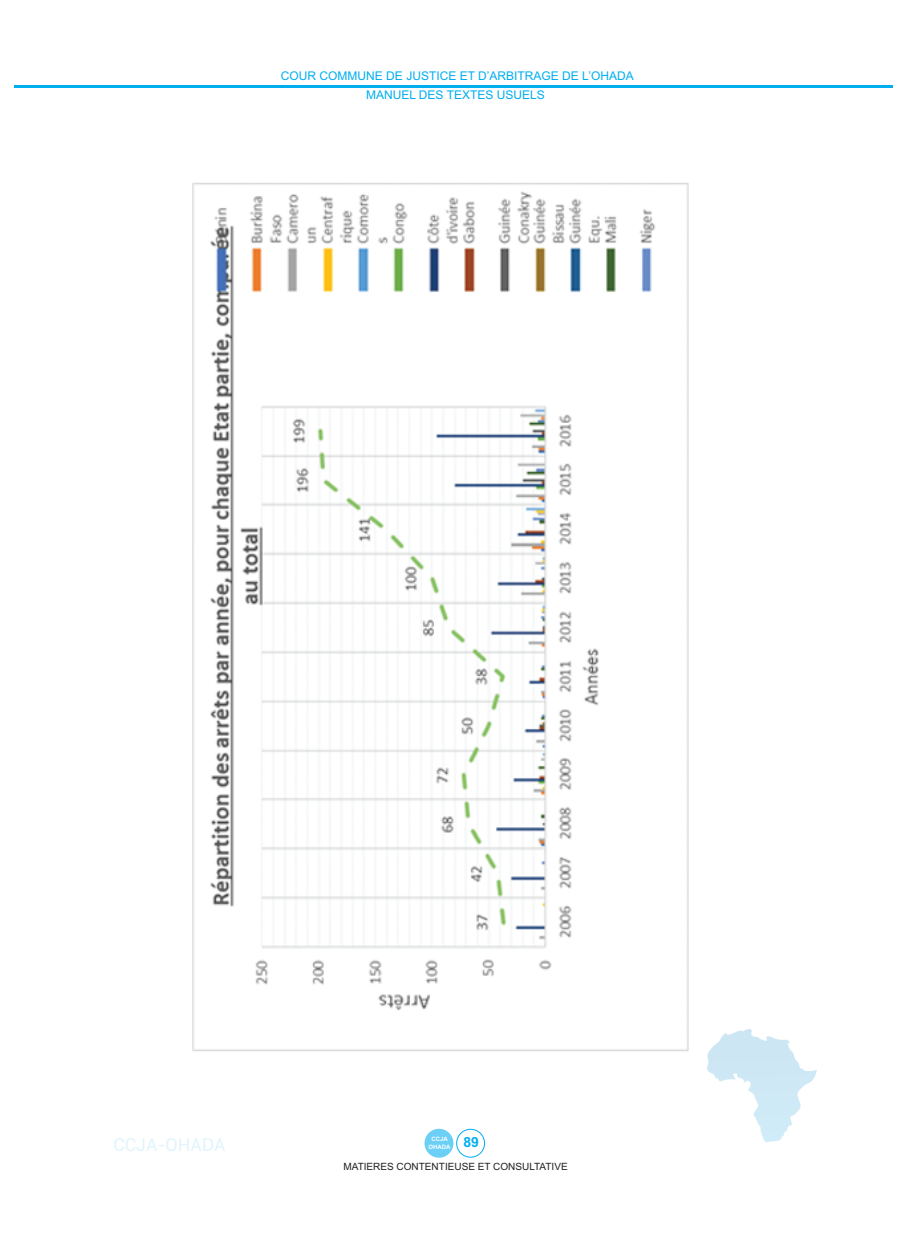
<style>
.page{position:relative;width:908px;height:1248px;background:#fff}
.page>*{position:absolute;margin:0;border:0;box-sizing:border-box;transform-origin:0 0}
.t1{font:18px "Roboto";color:#e2f4fc}
.t2{font:700 14px "Arial";color:#00aeef}
.t3{font:12px/18.8px "Arial";color:#00aeef;text-align:center}
.t4{font:10px "Arial";color:#231f20}
.t5{font:700 6px/7.2px "Arial";color:#fff;text-align:center}
</style>
<div class="page">
<img style="left:707px;top:1029px;width:110px;height:113px">
<div style="left:424px;top:1128px;width:29px;height:29px;background:#6bcff6;border-radius:50%"></div>
<div style="left:456px;top:1128px;width:29px;height:29px;border:2px solid #00aeef;border-radius:50%"></div>
<hr style="left:15px;top:85px;width:877px;height:2px;background:#00aeef">
<img style="left:192px;top:183px;width:497px;height:868px">
<p class="t3" style="left:281px;top:66px;width:354px">COUR COMMUNE DE JUSTICE ET D’ARBITRAGE DE L’OHADA<br>MANUEL DES TEXTES USUELS</p>
<h1 class="t1" style="left:113px;top:1133px;width:113px">CCJA-OHADA</h1>
<p class="t5" style="left:428px;top:1135px;width:23px">CCJA<br>OHADA</p>
<p class="t4" style="left:343px;top:1160px;width:226px">MATIERES CONTENTIEUSE ET CONSULTATIVE</p>
<p class="t2" style="left:463px;top:1134px;width:17px">89</p>
</div>
